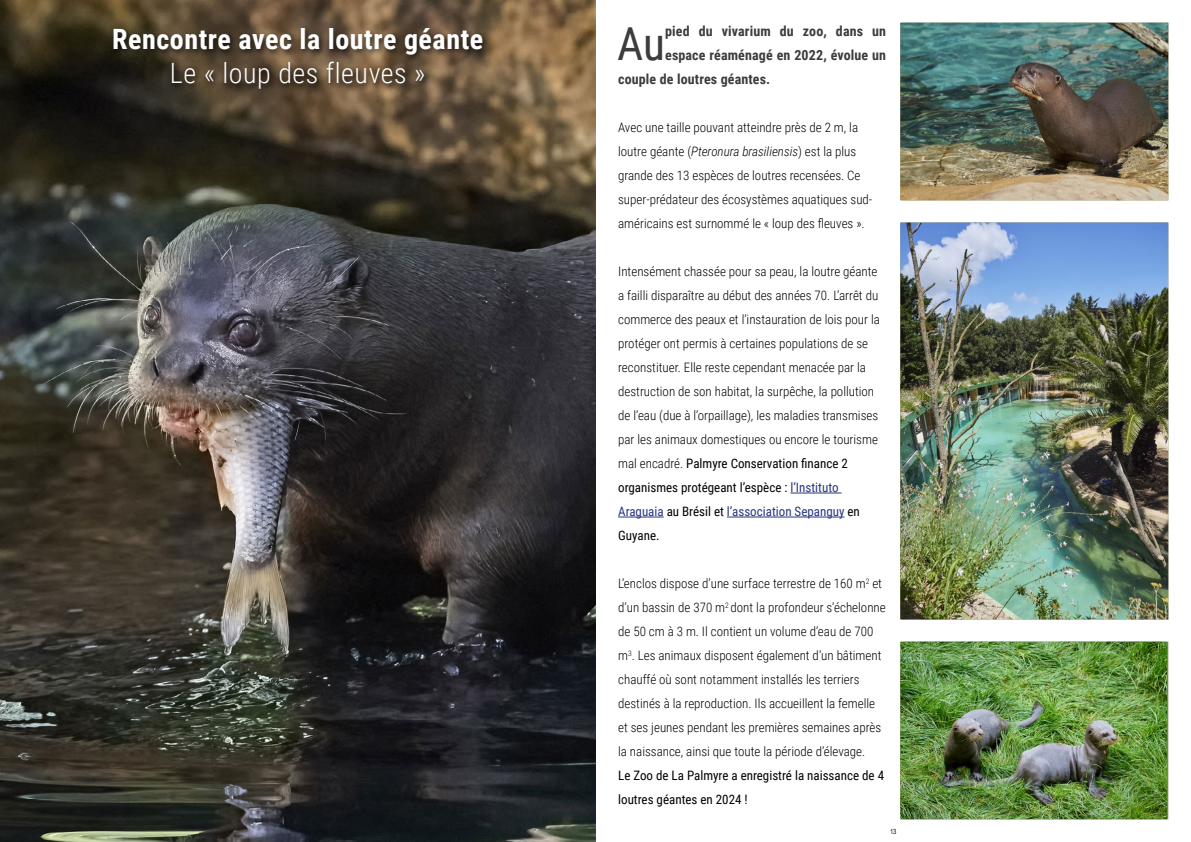
<style>
.page{position:relative;width:1191px;height:842px;background:#fff}
.page>*{position:absolute;margin:0;border:0;box-sizing:border-box;transform-origin:0 0}
.t1{font:45.5px "Roboto Condensed";color:#3c3c3b}
.t2{font:700 28px "Roboto Condensed";letter-spacing:.02em;color:#fff}
.t3{font:300 28px "Roboto Condensed";letter-spacing:.02em;color:#fff}
.t4{font:700 14px "Roboto Condensed";letter-spacing:.01em;color:#3c3c3b}
.t5{font:300 13px/24px "Roboto Condensed";color:#000}
.t6{font:13px/24px "Roboto Condensed";color:#000}
.t7{font:7px "Arial Narrow";color:#000}
.s1{font-style:italic}
.s2{font-weight:400}
.s3{font-weight:400;color:#283583}
</style>
<div class="page">
<hr style="left:790px;top:493px;width:51px;height:1px;background:#283583">
<hr style="left:618px;top:517px;width:45px;height:1px;background:#283583">
<hr style="left:727px;top:517px;width:117px;height:1px;background:#283583">
<img style="left:900px;top:23px;width:268px;height:177px">
<img style="left:0;top:0;width:595px;height:842px">
<img style="left:900px;top:223px;width:268px;height:396px">
<img style="left:900px;top:642px;width:267px;height:177px">
<div style="left:110px;top:25px;width:380px;height:38px;background:#000;opacity:.75"></div>
<svg style="left:168px;top:58px;width:263px;height:38px;background:#5c4a35"></svg>
<h2 class="t2" style="left:112px;top:20px;width:372px">Rencontre avec la loutre géante</h2>
<h2 class="t3" style="left:170px;top:54px;width:257px">Le « loup des fleuves »</h2>
<h1 class="t1" style="left:617px;top:12px;width:49px">Au</h1>
<p class="t4" style="left:665px;top:21px;width:222px">pied du vivarium du zoo, dans un</p>
<p class="t4" style="left:665px;top:45px;width:222px">espace réaménagé en 2022, évolue un</p>
<p class="t4" style="left:618px;top:69px;width:154px">couple de loutres géantes.</p>
<p class="t5" style="left:618px;top:115px;width:256px">Avec une taille pouvant atteindre près de 2 m, la loutre géante (<span class="s1">Pteronura brasiliensis</span>) est la plus grande des 13 espèces de loutres recensées. Ce super-prédateur des écosystèmes aquatiques sud&shy;américains est surnommé le « loup des fleuves ».</p>
<p class="t5" style="left:618px;top:259px;width:263px">Intensément chassée pour sa peau, la loutre géante a failli disparaître au début des années 70. L’arrêt du commerce des peaux et l’instauration de lois pour la protéger ont permis à certaines populations de se reconstituer. Elle reste cependant menacée par la destruction de son habitat, la surpêche, la pollution de l’eau (due à l’orpaillage), les maladies transmises par les animaux domestiques ou encore le tourisme mal encadré. <span class="s2">Palmyre Conservation finance 2 organismes protégeant l’espèce :</span> <span class="s3">l’Instituto Araguaia</span> <span class="s2">au Brésil et</span> <span class="s3">l’association Sepanguy</span> <span class="s2">en Guyane.</span></p>
<p class="t5" style="left:618px;top:571px;width:269px">L’enclos dispose d’une surface terrestre de 160 m<sup>2</sup> et d’un bassin de 370 m<sup>2</sup> dont la profondeur s’échelonne de 50 cm à 3 m. Il contient un volume d’eau de 700 m<sup>3</sup>. Les animaux disposent également d’un bâtiment chauffé où sont notamment installés les terriers destinés à la reproduction. Ils accueillent la femelle et ses jeunes pendant les premières semaines après la naissance, ainsi que toute la période d’élevage.</p>
<p class="t6" style="left:618px;top:763px;width:267px">Le Zoo de La Palmyre a enregistré la naissance de 4 loutres géantes en 2024 !</p>
<p class="t7" style="left:890px;top:826px;width:8px">13</p>
</div>
